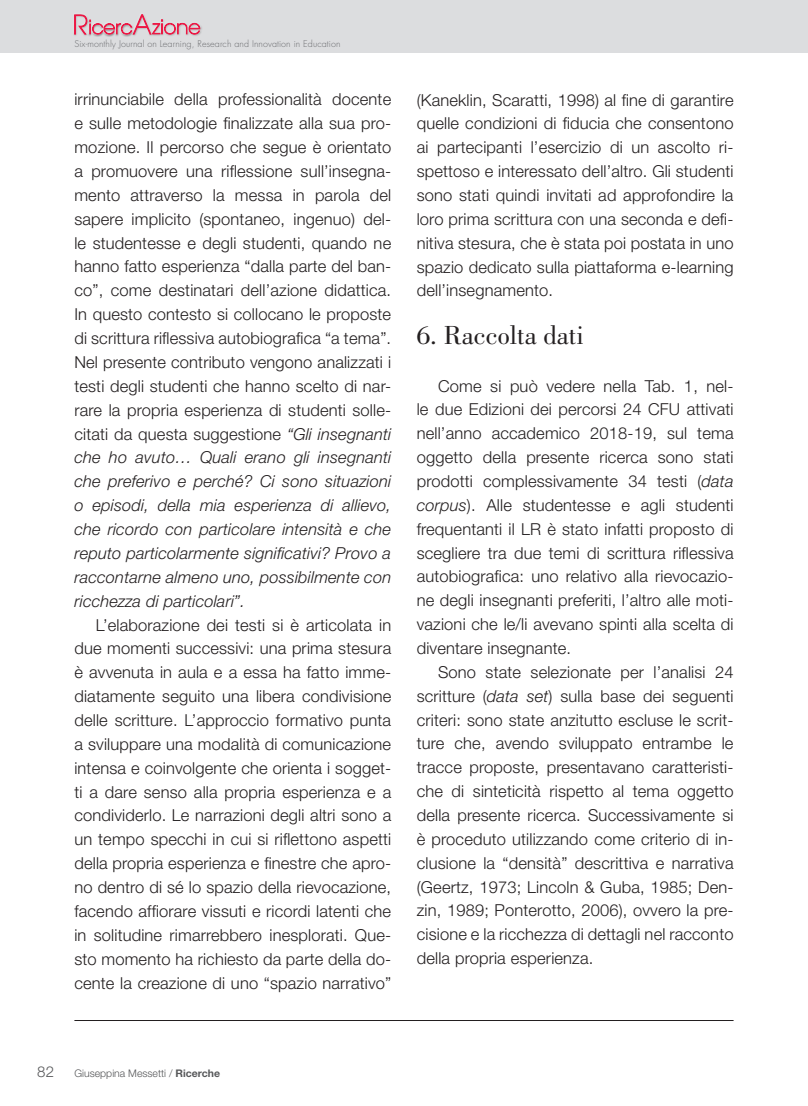
<style>
.page{position:relative;width:808px;height:1106px;background:#fff}
.page>*{position:absolute;margin:0;border:0;box-sizing:border-box;transform-origin:0 0}
.t1{font:27px "Bodoni";color:#231f20}
.t2{font:300 16.5px/23.9px "Helvetica Neue LT";letter-spacing:.01em;color:#231f20;text-align:justify}
.t3{font:300 15px "Helvetica Neue CE";color:#57585a}
.t4{font:300 10.5px "Helvetica Neue CE";color:#57585a}
.t5{font:300 9px "Futura";letter-spacing:.01em;color:#6c6d70}
.s1{font-style:italic}
.s2{font-family:"Helvetica Neue";font-weight:700}
</style>
<div class="page">
<div style="left:0;top:0;width:808px;height:53px;background:#dcdddf"></div>
<hr style="left:74px;top:1020px;width:659px;height:1px;background:#231f20">
<div style="left:72px;top:14px;width:18px;height:23px;background:#231f20;opacity:.3"></div>
<div style="left:87px;top:18px;width:48px;height:19px;background:#231f20;opacity:.5"></div>
<div style="left:131px;top:13px;width:23px;height:24px;background:#231f20;opacity:.3"></div>
<div style="left:150px;top:18px;width:53px;height:19px;background:#231f20;opacity:.3"></div>
<svg style="left:74px;top:14px;width:126px;height:21px"></svg>
<p class="t5" style="left:74px;top:38px;width:268px">Six-monthly Journal on Learning, Research and Innovation in Education</p>
<p class="t2" style="left:74px;top:87px;width:318px">irrinunciabile della professionalità docente e sulle metodologie finalizzate alla sua pro&shy;mozione. Il percorso che segue è orientato a promuovere una riflessione sull’insegna&shy;mento attraverso la messa in parola del sapere implicito (spontaneo, ingenuo) del&shy;le studentesse e degli studenti, quando ne hanno fatto esperienza “dalla parte del ban&shy;co”, come destinatari dell’azione didattica.<br>In questo contesto si collocano le proposte di scrittura riflessiva autobiografica “a tema”.<br>Nel presente contributo vengono analizzati i testi degli studenti che hanno scelto di nar&shy;rare la propria esperienza di studenti solle&shy;citati da questa suggestione <span class="s1">“Gli insegnanti che ho avuto… Quali erano gli insegnanti che preferivo e perché? Ci sono situazioni o episodi, della mia esperienza di allievo, che ricordo con particolare intensità e che reputo particolarmente significativi? Provo a raccontarne almeno uno, possibilmente con ricchezza di particolari”.</span></p>
<p class="t2" style="left:74px;top:612px;width:318px;text-indent:21px">L’elaborazione dei testi si è articolata in due momenti successivi: una prima stesura è avvenuta in aula e a essa ha fatto imme&shy;diatamente seguito una libera condivisione delle scritture. L’approccio formativo punta a sviluppare una modalità di comunicazione intensa e coinvolgente che orienta i sogget&shy;ti a dare senso alla propria esperienza e a condividerlo. Le narrazioni degli altri sono a un tempo specchi in cui si riflettono aspetti della propria esperienza e finestre che apro&shy;no dentro di sé lo spazio della rievocazione, facendo affiorare vissuti e ricordi latenti che in solitudine rimarrebbero inesplorati. Que&shy;sto momento ha richiesto da parte della do&shy;cente la creazione di uno “spazio narrativo”</p>
<p class="t2" style="left:417px;top:87px;width:318px">(Kaneklin, Scaratti, 1998) al fine di garantire quelle condizioni di fiducia che consentono ai partecipanti l’esercizio di un ascolto ri&shy;spettoso e interessato dell’altro. Gli studenti sono stati quindi invitati ad approfondire la loro prima scrittura con una seconda e defi&shy;nitiva stesura, che è stata poi postata in uno spazio dedicato sulla piattaforma e-learning dell’insegnamento.</p>
<h1 class="t1" style="left:417px;top:320px;width:169px">6. Raccolta dati</h1>
<p class="t2" style="left:417px;top:373px;width:318px;text-indent:21px">Come si può vedere nella Tab. 1, nel&shy;le due Edizioni dei percorsi 24 CFU attivati nell’anno accademico 2018-19, sul tema oggetto della presente ricerca sono stati prodotti complessivamente 34 testi (<span class="s1">data corpus</span>). Alle studentesse e agli studenti frequentanti il LR è stato infatti proposto di scegliere tra due temi di scrittura riflessiva autobiografica: uno relativo alla rievocazio&shy;ne degli insegnanti preferiti, l’altro alle moti&shy;vazioni che le/li avevano spinti alla scelta di diventare insegnante.</p>
<p class="t2" style="left:417px;top:659px;width:318px;text-indent:21px">Sono state selezionate per l’analisi 24 scritture (<span class="s1">data set</span>) sulla base dei seguenti criteri: sono state anzitutto escluse le scrit&shy;ture che, avendo sviluppato entrambe le tracce proposte, presentavano caratteristi&shy;che di sinteticità rispetto al tema oggetto della presente ricerca. Successivamente si è proceduto utilizzando come criterio di in&shy;clusione la “densità” descrittiva e narrativa (Geertz, 1973; Lincoln &amp; Guba, 1985; Den&shy;zin, 1989; Ponterotto, 2006), ovvero la pre&shy;cisione e la ricchezza di dettagli nel racconto della propria esperienza.</p>
<p class="t3" style="left:37px;top:1062px;width:18px">82</p>
<p class="t4" style="left:74px;top:1067px;width:147px">Giuseppina Messetti / <span class="s2">Ricerche</span></p>
</div>
